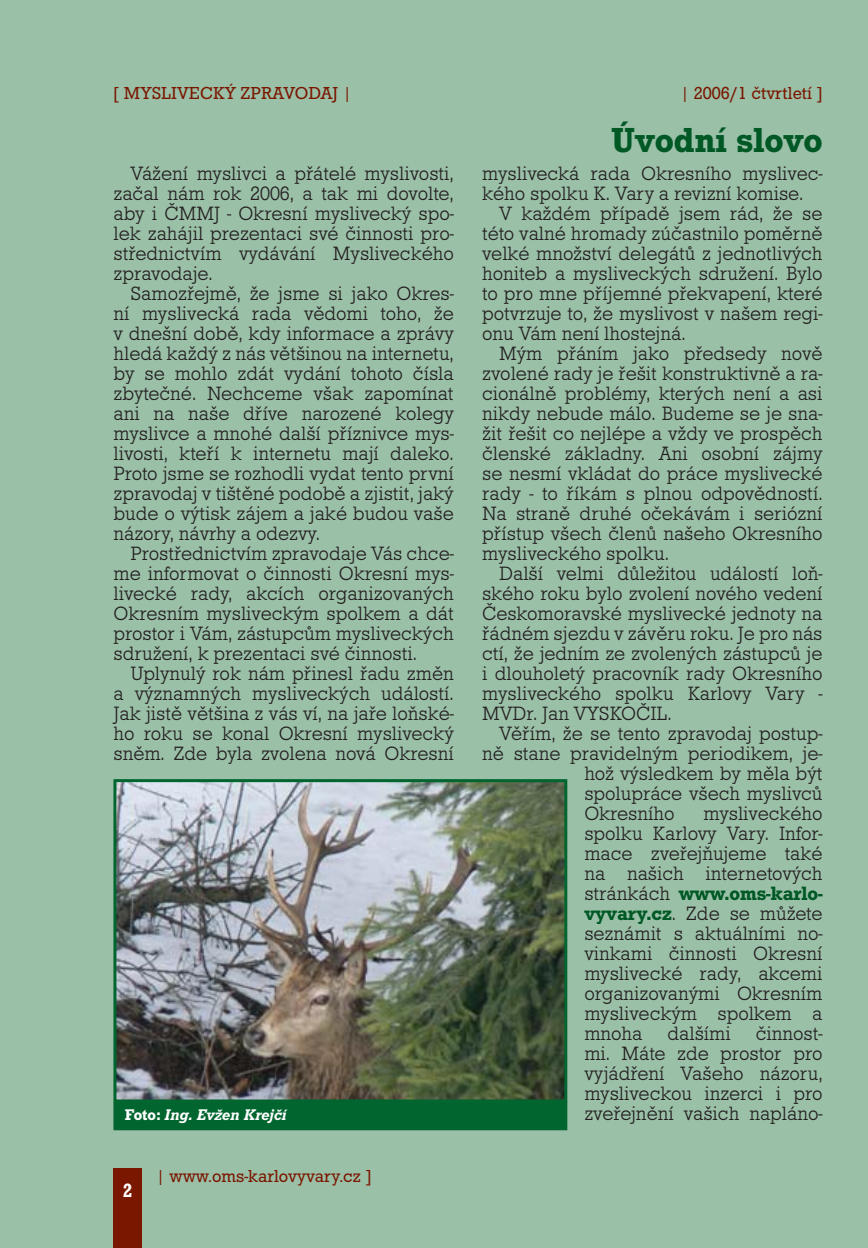
<style>
.page{position:relative;width:868px;height:1248px;background:#fff}
.page>*{position:absolute;margin:0;border:0;box-sizing:border-box;transform-origin:0 0}
.t1{font:500 36px "Roctus TEE";color:#005825}
.t2{font:20px/20px "Roctus TEE Ligh";letter-spacing:-.005em;color:#231f20;text-align:justify}
.t3{font:500 20px "Roctus TEE";letter-spacing:-.005em;color:#005825}
.t4{font:500 20px "Roctus TEE";color:#fff;scale:.9 1}
.t5{font:18px "Roctus TEE";color:#7a1700}
.t6{font:italic 500 16px "Roctus TEE";color:#fff}
.s1{font-style:normal}
.s2{font-family:"Roctus TEE Ligh";font-weight:400;color:#231f20}
.s3{font-family:"Roctus TEE";font-weight:500;color:#005825}
</style>
<div class="page">
<div style="left:1px;top:0;width:866px;height:1247px;background:#9bc0a8"></div>
<div style="left:113px;top:1168px;width:29px;height:79px;background:#7a1700"></div>
<img style="left:116px;top:782px;width:448px;height:317px">
<hr style="left:113px;top:780px;width:3px;height:320px;background:#00652e">
<hr style="left:115px;top:1099px;width:450px;height:3px;background:#00652e">
<hr style="left:564px;top:780px;width:3px;height:320px;background:#00652e">
<hr style="left:115px;top:779px;width:450px;height:3px;background:#00652e">
<div style="left:115px;top:1103px;width:450px;height:25px;background:#00652e"></div>
<hr style="left:113px;top:1103px;width:3px;height:25px;background:#00652e">
<hr style="left:115px;top:1127px;width:450px;height:3px;background:#00652e">
<hr style="left:564px;top:1103px;width:3px;height:25px;background:#00652e">
<hr style="left:115px;top:1101px;width:450px;height:3px;background:#00652e">
<p class="t5" style="left:113px;top:87px;width:240px">[ MYSLIVECKÝ ZPRAVODAJ |</p>
<p class="t5" style="left:680px;top:87px;width:144px">| 2006/1 čtvrtletí ]</p>
<p class="t2" style="left:113px;top:165px;width:342px;text-indent:17px">Vážení myslivci a přátelé myslivosti, začal nám rok 2006, a tak mi dovolte, aby i ČMMJ - Okresní myslivecký spo&shy;lek zahájil prezentaci své činnosti pro&shy;střednictvím vydávání Mysliveckého zpravodaje.</p>
<p class="t2" style="left:113px;top:285px;width:342px;text-indent:17px">Samozřejmě, že jsme si jako Okres&shy;ní myslivecká rada vědomi toho, že v dnešní době, kdy informace a zprávy hledá každý z nás většinou na internetu, by se mohlo zdát vydání tohoto čísla zbytečné. Nechceme však zapomínat ani na naše dříve narozené kolegy myslivce a mnohé další příznivce mys&shy;livosti, kteří k internetu mají daleko.<br>Proto jsme se rozhodli vydat tento první zpravodaj v tištěné podobě a zjistit, jaký bude o výtisk zájem a jaké budou vaše názory, návrhy a odezvy.</p>
<p class="t2" style="left:113px;top:545px;width:342px;text-indent:17px">Prostřednictvím zpravodaje Vás chce&shy;me informovat o činnosti Okresní mys&shy;livecké rady, akcích organizovaných Okresním mysliveckým spolkem a dát prostor i Vám, zástupcům mysliveckých sdružení, k prezentaci své činnosti.</p>
<p class="t2" style="left:113px;top:665px;width:342px;text-indent:17px">Uplynulý rok nám přinesl řadu změn a významných mysliveckých událostí.<br>Jak jistě většina z vás ví, na jaře loňské&shy;ho roku se konal Okresní myslivecký sněm. Zde byla zvolena nová Okresní</p>
<p class="t6" style="left:125px;top:1108px;width:163px"><span class="s1">Foto:</span> Ing. Evžen Krejčí</p>
<p class="t4" style="left:123px;top:1183px;width:11px">2</p>
<p class="t5" style="left:156px;top:1170px;width:217px">| www.oms-karlovyvary.cz ]</p>
<h1 class="t1" style="left:611px;top:128px;width:213px">Úvodní slovo</h1>
<p class="t2" style="left:482px;top:165px;width:342px">myslivecká rada Okresního myslivec-</p>
<p class="t2" style="left:482px;top:185px;width:323px">kého spolku K. Vary a revizní komise.</p>
<p class="t2" style="left:499px;top:205px;width:325px">V každém případě jsem rád, že se</p>
<p class="t2" style="left:482px;top:225px;width:342px">této valné hromady zúčastnilo poměrně</p>
<p class="t2" style="left:482px;top:245px;width:342px">velké množství delegátů z jednotlivých</p>
<p class="t2" style="left:482px;top:265px;width:342px">honiteb a mysliveckých sdružení. Bylo</p>
<p class="t2" style="left:482px;top:285px;width:342px">to pro mne příjemné překvapení, které</p>
<p class="t2" style="left:482px;top:305px;width:342px">potvrzuje to, že myslivost v našem regi-</p>
<p class="t2" style="left:482px;top:325px;width:205px">onu Vám není lhostejná.</p>
<p class="t2" style="left:499px;top:345px;width:325px">Mým přáním jako předsedy nově</p>
<p class="t2" style="left:482px;top:365px;width:342px">zvolené rady je řešit konstruktivně a ra-</p>
<p class="t2" style="left:482px;top:385px;width:342px">cionálně problémy, kterých není a asi</p>
<p class="t2" style="left:482px;top:405px;width:342px">nikdy nebude málo. Budeme se je sna-</p>
<p class="t2" style="left:482px;top:425px;width:342px">žit řešit co nejlépe a vždy ve prospěch</p>
<p class="t2" style="left:482px;top:445px;width:342px">členské základny. Ani osobní zájmy</p>
<p class="t2" style="left:482px;top:465px;width:342px">se nesmí vkládat do práce myslivecké</p>
<p class="t2" style="left:482px;top:485px;width:342px">rady - to říkám s plnou odpovědností.</p>
<p class="t2" style="left:482px;top:505px;width:342px">Na straně druhé očekávám i seriózní</p>
<p class="t2" style="left:482px;top:525px;width:342px">přístup všech členů našeho Okresního</p>
<p class="t2" style="left:482px;top:545px;width:188px">mysliveckého spolku.</p>
<p class="t2" style="left:499px;top:565px;width:325px">Další velmi důležitou událostí loň-</p>
<p class="t2" style="left:482px;top:585px;width:342px">ského roku bylo zvolení nového vedení</p>
<p class="t2" style="left:482px;top:605px;width:342px">Českomoravské myslivecké jednoty na</p>
<p class="t2" style="left:482px;top:625px;width:342px">řádném sjezdu v závěru roku. Je pro nás</p>
<p class="t2" style="left:482px;top:645px;width:342px">ctí, že jedním ze zvolených zástupců je</p>
<p class="t2" style="left:482px;top:665px;width:342px">i dlouholetý pracovník rady Okresního</p>
<p class="t2" style="left:482px;top:685px;width:342px">mysliveckého spolku Karlovy Vary -</p>
<p class="t2" style="left:482px;top:705px;width:191px">MVDr. Jan VYSKOČIL.</p>
<p class="t2" style="left:499px;top:725px;width:325px">Věřím, že se tento zpravodaj postup-</p>
<p class="t2" style="left:482px;top:745px;width:342px">ně stane pravidelným periodikem, je-</p>
<p class="t2" style="left:584px;top:765px;width:240px">hož výsledkem by měla být</p>
<p class="t2" style="left:584px;top:785px;width:240px">spolupráce všech myslivců</p>
<p class="t2" style="left:584px;top:805px;width:92px">Okresního</p>
<p class="t2" style="left:584px;top:805px;width:240px;text-indent:119px">mysliveckého spolku Karlovy Vary. Infor&shy;mace zveřejňujeme také na našich internetových</p>
<p class="t3" style="left:584px;top:886px;width:240px"><span class="s2">stránkách</span> www.oms-karlo-</p>
<p class="t2" style="left:584px;top:905px;width:240px"><span class="s3">vyvary.cz</span>. Zde se můžete seznámit s aktuálními no&shy;vinkami činnosti Okresní myslivecké rady, akcemi organizovanými Okresním mysliveckým spolkem a mnoha dalšími činnost&shy;mi. Máte zde prostor pro vyjádření Vašeho názoru, mysliveckou inzerci i pro zveřejnění vašich napláno-</p>
</div>
